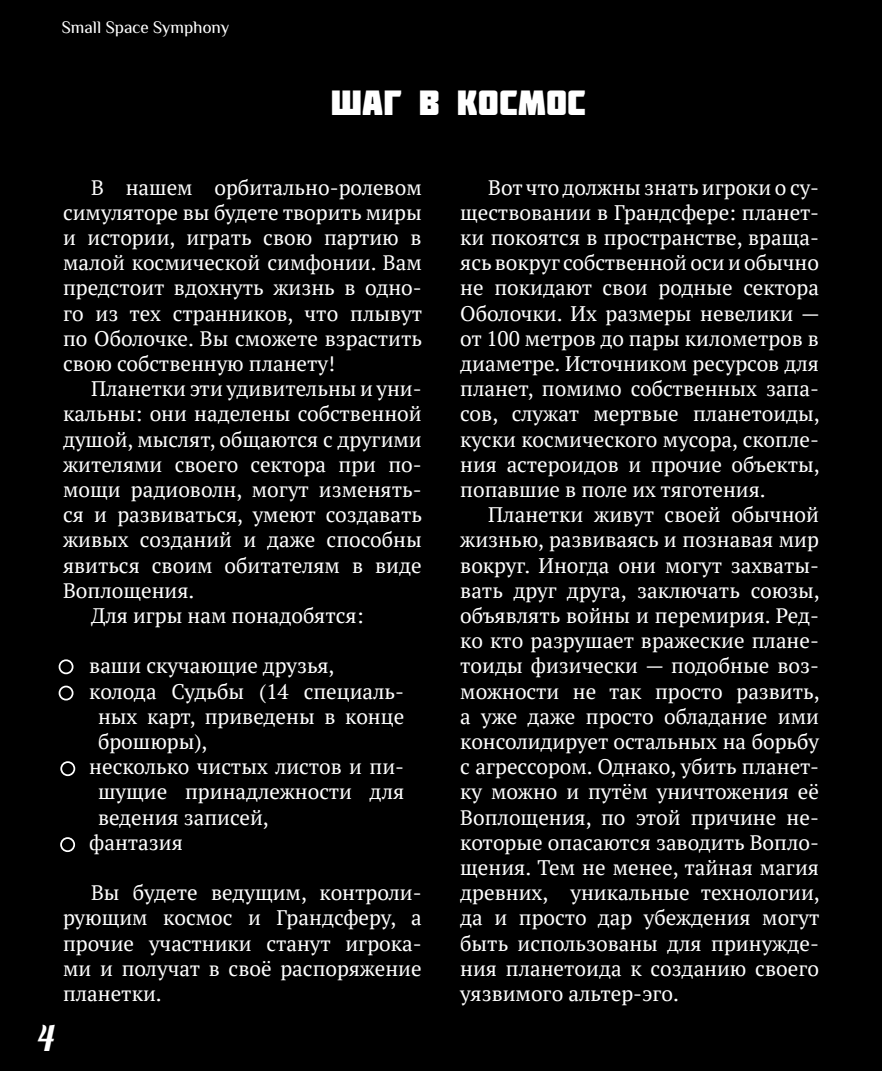
<style>
.page{position:relative;width:882px;height:1071px;background:#000}
.page>*{position:absolute;margin:0;border:0;box-sizing:border-box;transform-origin:0 0}
.t1{font:35px "Molot";letter-spacing:.01em;color:#fff}
.t2{font:35px "Lobster";color:#fff}
.t3{font:21px/25.2px "PT Serif";color:#fff;text-align:justify}
.t4{font:17.5px "Philosopher";color:#fff}
</style>
<div class="page">
<div style="left:60px;top:660px;width:13px;height:13px;background:#000;border-radius:50%"></div>
<div style="left:59px;top:659px;width:15px;height:15px;border:2px solid #fff;border-radius:50%"></div>
<div style="left:60px;top:687px;width:13px;height:13px;background:#000;border-radius:50%"></div>
<div style="left:59px;top:686px;width:15px;height:15px;border:2px solid #fff;border-radius:50%"></div>
<div style="left:61px;top:762px;width:13px;height:13px;background:#000;border-radius:50%"></div>
<div style="left:60px;top:761px;width:15px;height:15px;border:2px solid #fff;border-radius:50%"></div>
<div style="left:61px;top:838px;width:13px;height:13px;background:#000;border-radius:50%"></div>
<div style="left:60px;top:837px;width:15px;height:15px;border:2px solid #fff;border-radius:50%"></div>
<p class="t4" style="left:62px;top:17px;width:169px">Small Space Symphony</p>
<h1 class="t1" style="left:331px;top:82px;width:256px">ШАГ В КОСМОС</h1>
<p class="t3" style="left:63px;top:174px;width:361px;text-indent:28px">В нашем орбитально-ролевом симуляторе вы будете творить миры и истории, играть свою партию в малой космической симфонии. Вам предстоит вдохнуть жизнь в одно&shy;го из тех странников, что плывут по Оболочке. Вы сможете взрастить свою собственную планету!</p>
<p class="t3" style="left:91px;top:376px;width:332px">Планетки эти удивительны и уни-</p>
<p class="t3" style="left:63px;top:401px;width:360px">кальны: они наделены собственной</p>
<p class="t3" style="left:63px;top:426px;width:360px">душой, мыслят, общаются с другими</p>
<p class="t3" style="left:63px;top:452px;width:360px">жителями своего сектора при по-</p>
<p class="t3" style="left:63px;top:477px;width:360px">мощи радиоволн, могут изменять-</p>
<p class="t3" style="left:63px;top:502px;width:361px">ся и развиваться, умеют создавать</p>
<p class="t3" style="left:63px;top:527px;width:360px">живых созданий и даже способны</p>
<p class="t3" style="left:63px;top:552px;width:360px">явиться своим обитателям в виде</p>
<p class="t3" style="left:63px;top:578px;width:133px">Воплощения.</p>
<p class="t3" style="left:91px;top:603px;width:274px">Для игры нам понадобятся:</p>
<p class="t3" style="left:89px;top:653px;width:247px">ваши скучающие друзья,</p>
<p class="t3" style="left:89px;top:678px;width:316px">колода Судьбы (14 специаль-</p>
<p class="t3" style="left:98px;top:704px;width:308px">ных карт, приведены в конце</p>
<p class="t3" style="left:98px;top:729px;width:111px">брошюры),</p>
<p class="t3" style="left:89px;top:754px;width:316px">несколько чистых листов и пи-</p>
<p class="t3" style="left:98px;top:779px;width:308px">шущие принадлежности для</p>
<p class="t3" style="left:98px;top:804px;width:172px">ведения записей,</p>
<p class="t3" style="left:89px;top:830px;width:95px">фантазия</p>
<p class="t3" style="left:63px;top:880px;width:360px;text-indent:28px">Вы будете ведущим, контроли&shy;рующим космос и Грандсферу, а прочие участники станут игрока&shy;ми и получат в своё распоряжение планетки.</p>
<h1 class="t2" style="left:38px;top:1016px;width:18px">4</h1>
<p class="t3" style="left:460px;top:174px;width:361px;text-indent:28px">Вот что должны знать игроки о су&shy;ществовании в Грандсфере: планет&shy;ки покоятся в пространстве, враща&shy;ясь вокруг собственной оси и обычно не покидают свои родные сектора Оболочки. Их размеры невелики — от 100 метров до пары километров в диаметре. Источником ресурсов для планет, помимо собственных запа&shy;сов, служат мертвые планетоиды, куски космического мусора, скопле&shy;ния астероидов и прочие объекты, попавшие в поле их тяготения.</p>
<p class="t3" style="left:460px;top:502px;width:361px;text-indent:28px">Планетки живут своей обычной жизнью, развиваясь и познавая мир вокруг. Иногда они могут захваты&shy;вать друг друга, заключать союзы, объявлять войны и перемирия. Ред&shy;ко кто разрушает вражеские плане&shy;тоиды физически — подобные воз&shy;можности не так просто развить, а уже даже просто обладание ими консолидирует остальных на борьбу с агрессором. Однако, убить планет&shy;ку можно и путём уничтожения её Воплощения, по этой причине не&shy;которые опасаются заводить Вопло&shy;щения. Тем не менее, тайная магия древних, уникальные технологии, да и просто дар убеждения могут быть использованы для принужде&shy;ния планетоида к созданию своего уязвимого альтер-эго.</p>
</div>
